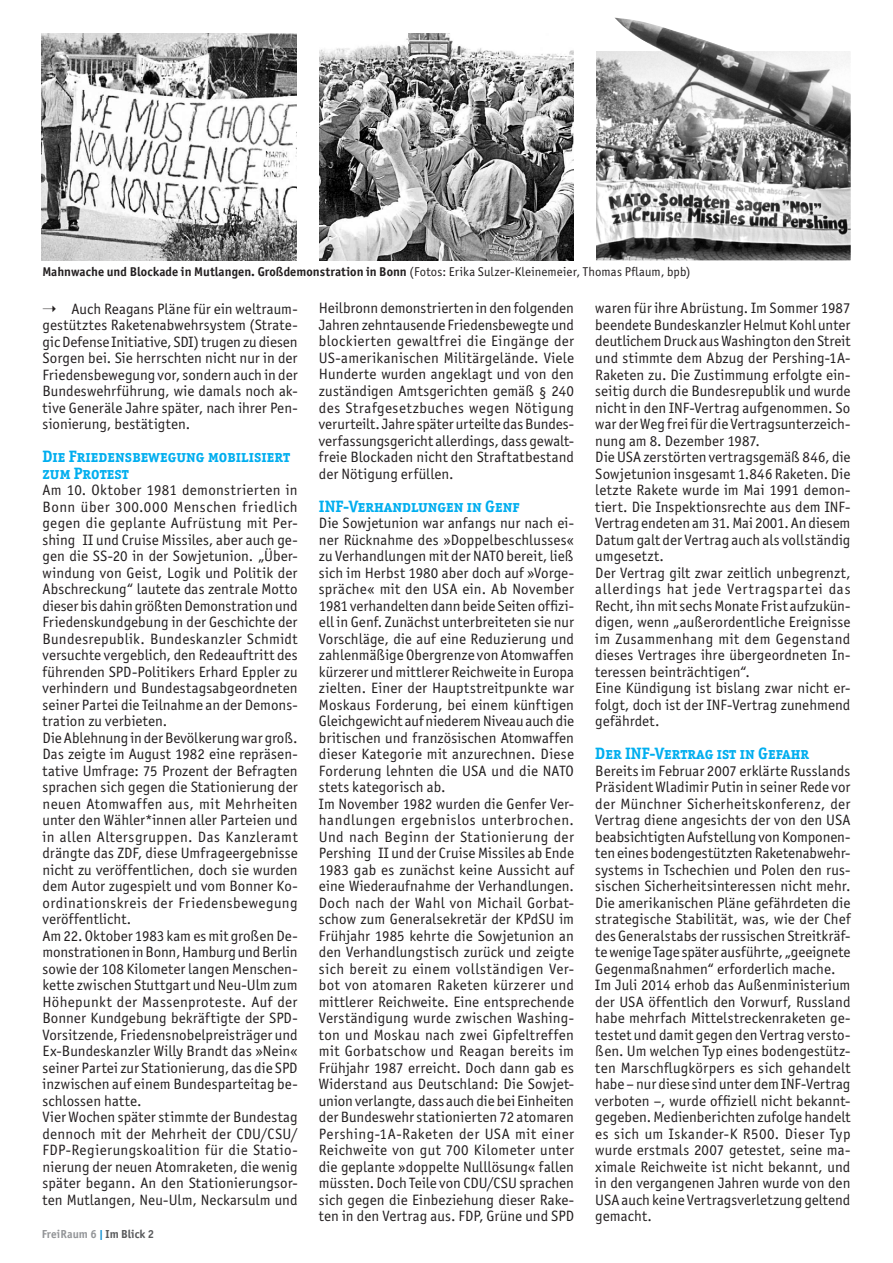
<style>
.page{position:relative;width:893px;height:1263px;background:#fff}
.page>*{position:absolute;margin:0;border:0;box-sizing:border-box;transform-origin:0 0}
.t1{font:700 16.5px/16.5px "Officina Ser ITC Std";color:#00aeef}
.t2{font:15px/16.5px "Officina Sans ITC Std";letter-spacing:.01em;color:#231f20}
.t3{font:700 12.75px "Officina Sans ITC Std";letter-spacing:.005em;color:#231f20}
.t4{font:700 11.7px "Officina Sans ITC Std";letter-spacing:.005em;color:#939598}
.s1{font-weight:400}
.s2{color:#0089cf}
.s3{color:#57585a}
</style>
<div class="page">
<img style="left:42px;top:33px;width:255px;height:227px">
<img style="left:319px;top:33px;width:255px;height:227px">
<img style="left:596px;top:18px;width:254px;height:242px">
<p class="t3" style="left:42px;top:264px;width:650px">Mahnwache und Blockade in Mutlangen. Großdemonstration in Bonn <span class="s1">(Fotos: Erika Sulzer-Kleinemeier, Thomas Pflaum, bpb)</span></p>
<p class="t2" style="left:43px;top:300px;width:257px;text-align:justify;text-indent:29px">Auch Reagans Pläne für ein weltraum&shy;gestütztes Raketenabwehrsystem (Strate&shy;gic Defense Initiative, SDI) trugen zu diesen Sorgen bei. Sie herrschten nicht nur in der Friedensbewegung vor, sondern auch in der Bundeswehrführung, wie damals noch ak&shy;tive Generäle Jahre später, nach ihrer Pen&shy;sionierung, bestätigten.</p>
<p class="t1" style="left:43px;top:448px;width:249px">Die Friedensbewegung mobilisiert zum Protest</p>
<p class="t2" style="left:43px;top:482px;width:257px">Am 10. Oktober 1981 demonstrierten in Bonn über 300.000 Menschen friedlich gegen die geplante Aufrüstung mit Per&shy;shing II und Cruise Missiles, aber auch ge&shy;gen die SS-20 in der Sowjetunion. „Über&shy;windung von Geist, Logik und Politik der Abschreckung“ lautete das zentrale Motto dieser bis dahin größten Demonstration und Friedenskundgebung in der Geschichte der Bundesrepublik. Bundeskanzler Schmidt versuchte vergeblich, den Redeauftritt des führenden SPD-Politikers Erhard Eppler zu verhindern und Bundestagsabgeordneten seiner Partei die Teilnahme an der Demons&shy;tration zu verbieten.<br>Die Ablehnung in der Bevölkerung war groß.<br>Das zeigte im August 1982 eine repräsen&shy;tative Umfrage: 75 Prozent der Befragten sprachen sich gegen die Stationierung der neuen Atomwaffen aus, mit Mehrheiten unter den Wähler*innen aller Parteien und in allen Altersgruppen. Das Kanzleramt drängte das ZDF, diese Umfrageergebnisse nicht zu veröffentlichen, doch sie wurden dem Autor zugespielt und vom Bonner Ko&shy;ordinationskreis der Friedensbewegung veröffentlicht.<br>Am 22. Oktober 1983 kam es mit großen De&shy;monstrationen in Bonn, Hamburg und Berlin sowie der 108 Kilometer langen Menschen&shy;kette zwischen Stuttgart und Neu-Ulm zum Höhepunkt der Massenproteste. Auf der Bonner Kundgebung bekräftigte der SPD-Vorsitzende, Friedensnobelpreisträger und Ex-Bundeskanzler Willy Brandt das »Nein« seiner Partei zur Stationierung, das die SPD inzwischen auf einem Bundesparteitag be&shy;schlossen hatte.<br>Vier Wochen später stimmte der Bundestag dennoch mit der Mehrheit der CDU/CSU/ FDP-Regierungskoalition für die Statio&shy;nierung der neuen Atomraketen, die wenig später begann. An den Stationierungsor&shy;ten Mutlangen, Neu-Ulm, Neckarsulm und</p>
<p class="t4" style="left:42px;top:1226px;width:114px">FreiRaum 6 <span class="s2">|</span> <span class="s3">Im Blick 2</span></p>
<p class="t2" style="left:319px;top:300px;width:257px;text-align:justify">Heilbronn demonstrierten in den folgenden Jahren zehntausende Friedensbewegte und blockierten gewaltfrei die Eingänge der US-amerikanischen Militärgelände. Viele Hunderte wurden angeklagt und von den zuständigen Amtsgerichten gemäß § 240 des Strafgesetzbuches wegen Nötigung verurteilt. Jahre später urteilte das Bundes&shy;verfassungsgericht allerdings, dass gewalt&shy;freie Blockaden nicht den Straftatbestand der Nötigung erfüllen.</p>
<p class="t1" style="left:319px;top:498px;width:202px">INF-Verhandlungen in Genf</p>
<p class="t2" style="left:319px;top:515px;width:257px">Die Sowjetunion war anfangs nur nach ei&shy;ner Rücknahme des »Doppelbeschlusses« zu Verhandlungen mit der NATO bereit, ließ sich im Herbst 1980 aber doch auf »Vorge&shy;spräche« mit den USA ein. Ab November 1981 verhandelten dann beide Seiten offizi&shy;ell in Genf. Zunächst unterbreiteten sie nur Vorschläge, die auf eine Reduzierung und zahlenmäßige Obergrenze von Atomwaffen kürzerer und mittlerer Reichweite in Europa zielten. Einer der Hauptstreitpunkte war Moskaus Forderung, bei einem künftigen Gleichgewicht auf niederem Niveau auch die britischen und französischen Atomwaffen dieser Kategorie mit anzurechnen. Diese Forderung lehnten die USA und die NATO stets kategorisch ab.<br>Im November 1982 wurden die Genfer Ver&shy;handlungen ergebnislos unterbrochen.<br>Und nach Beginn der Stationierung der Pershing II und der Cruise Missiles ab Ende 1983 gab es zunächst keine Aussicht auf eine Wiederaufnahme der Verhandlungen.<br>Doch nach der Wahl von Michail Gorbat&shy;schow zum Generalsekretär der KPdSU im Frühjahr 1985 kehrte die Sowjetunion an den Verhandlungstisch zurück und zeigte sich bereit zu einem vollständigen Ver&shy;bot von atomaren Raketen kürzerer und mittlerer Reichweite. Eine entsprechende Verständigung wurde zwischen Washing&shy;ton und Moskau nach zwei Gipfeltreffen mit Gorbatschow und Reagan bereits im Frühjahr 1987 erreicht. Doch dann gab es Widerstand aus Deutschland: Die Sowjet&shy;union verlangte, dass auch die bei Einheiten der Bundeswehr stationierten 72 atomaren Pershing-1A-Raketen der USA mit einer Reichweite von gut 700 Kilometer unter die geplante »doppelte Nulllösung« fallen müssten. Doch Teile von CDU/CSU sprachen sich gegen die Einbeziehung dieser Rake&shy;ten in den Vertrag aus. FDP, Grüne und SPD</p>
<p class="t2" style="left:595px;top:300px;width:257px">waren für ihre Abrüstung. Im Sommer 1987 beendete Bundeskanzler Helmut Kohl unter deutlichem Druck aus Washington den Streit und stimmte dem Abzug der Pershing-1A-Raketen zu. Die Zustimmung erfolgte ein&shy;seitig durch die Bundesrepublik und wurde nicht in den INF-Vertrag aufgenommen. So war der Weg frei für die Vertragsunterzeich&shy;nung am 8. Dezember 1987.<br>Die USA zerstörten vertragsgemäß 846, die Sowjetunion insgesamt 1.846 Raketen. Die letzte Rakete wurde im Mai 1991 demon&shy;tiert. Die Inspektionsrechte aus dem INF-Vertrag endeten am 31. Mai 2001. An diesem Datum galt der Vertrag auch als vollständig umgesetzt.<br>Der Vertrag gilt zwar zeitlich unbegrenzt, allerdings hat jede Vertragspartei das Recht, ihn mit sechs Monate Frist aufzukün&shy;digen, wenn „außerordentliche Ereignisse im Zusammenhang mit dem Gegenstand dieses Vertrages ihre übergeordneten In&shy;teressen beinträchtigen“.<br>Eine Kündigung ist bislang zwar nicht er&shy;folgt, doch ist der INF-Vertrag zunehmend gefährdet.</p>
<p class="t1" style="left:595px;top:745px;width:215px">Der INF-Vertrag ist in Gefahr</p>
<p class="t2" style="left:595px;top:762px;width:257px">Bereits im Februar 2007 erklärte Russlands Präsident Wladimir Putin in seiner Rede vor der Münchner Sicherheitskonferenz, der Vertrag diene angesichts der von den USA beabsichtigten Aufstellung von Komponen&shy;ten eines bodengestützten Raketenabwehr&shy;systems in Tschechien und Polen den rus&shy;sischen Sicherheitsinteressen nicht mehr.<br>Die amerikanischen Pläne gefährdeten die strategische Stabilität, was, wie der Chef des Generalstabs der russischen Streitkräf&shy;te wenige Tage später ausführte, „geeignete Gegenmaßnahmen“ erforderlich mache.<br>Im Juli 2014 erhob das Außenministerium der USA öffentlich den Vorwurf, Russland habe mehrfach Mittelstreckenraketen ge&shy;testet und damit gegen den Vertrag versto&shy;ßen. Um welchen Typ eines bodengestütz&shy;ten Marschflugkörpers es sich gehandelt habe – nur diese sind unter dem INF-Vertrag verboten –, wurde offiziell nicht bekannt&shy;gegeben. Medienberichten zufolge handelt es sich um Iskander-K R500. Dieser Typ wurde erstmals 2007 getestet, seine ma&shy;ximale Reichweite ist nicht bekannt, und in den vergangenen Jahren wurde von den USA auch keine Vertragsverletzung geltend gemacht.</p>
</div>
